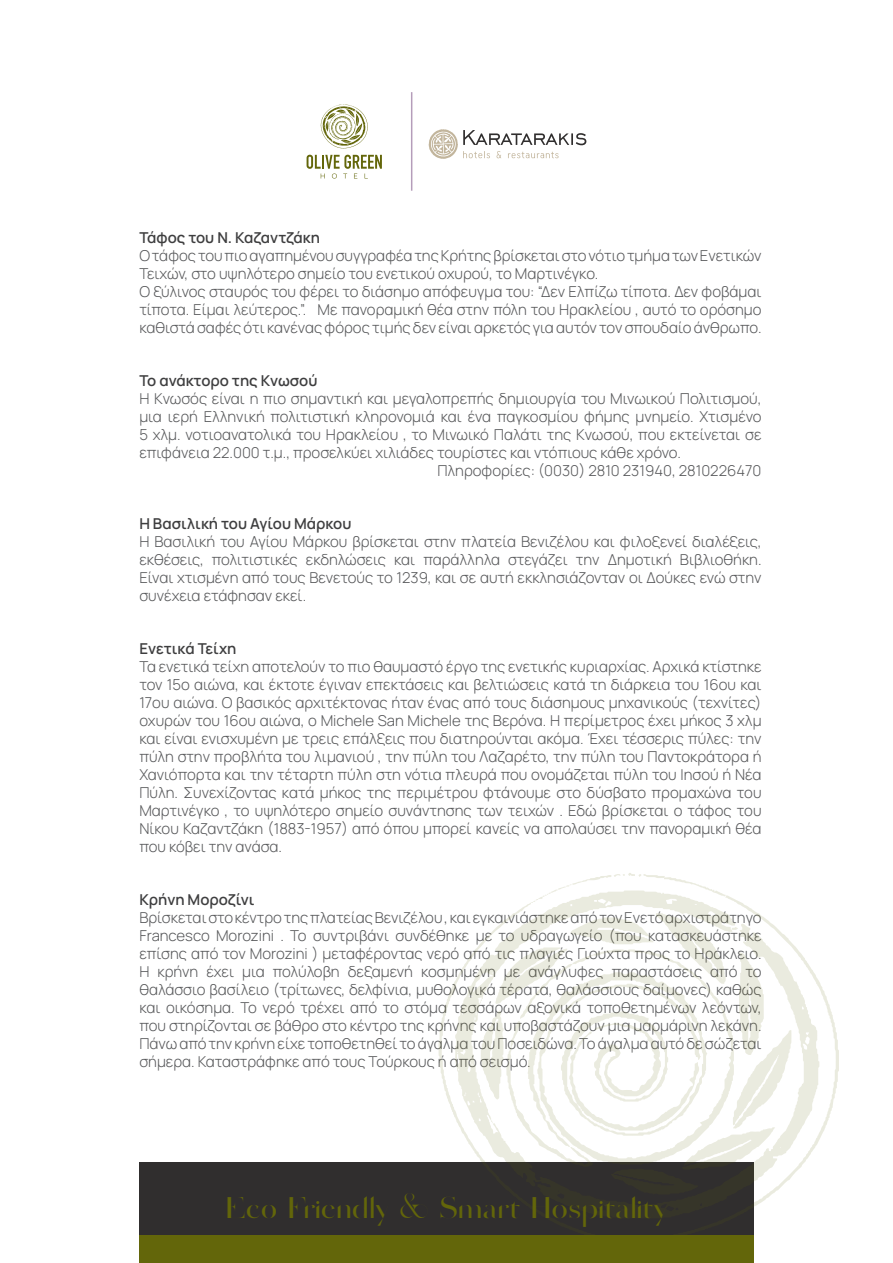
<style>
.page{position:relative;width:893px;height:1263px;background:#fff}
.page>*{position:absolute;margin:0;border:0;box-sizing:border-box;transform-origin:0 0}
.t1{font:30px "Sage";color:#63660a}
.t2{font:300 15px/18px "Manrope";color:#57585a;text-align:justify}
.t3{font:600 15px "Manrope";color:#3e3e3f}
</style>
<div class="page">
<div style="left:139px;top:1162px;width:615px;height:99px;background:#302e2e"></div>
<div style="left:139px;top:1236px;width:615px;height:27px;background:#63660a"></div>
<svg style="left:429px;top:129px;width:157px;height:30px"></svg>
<hr style="left:411px;top:92px;width:1px;height:99px;background:#b59dba">
<svg style="left:321px;top:104px;width:47px;height:45px"></svg>
<svg style="left:307px;top:155px;width:75px;height:24px"></svg>
<svg style="left:438px;top:895px;width:401px;height:341px"></svg>
<svg style="left:531px;top:873px;width:195px;height:30px"></svg>
<svg style="left:480px;top:913px;width:311px;height:281px"></svg>
<p class="t3" style="left:139px;top:227px;width:182px">Τάφος του Ν. Καζαντζάκη</p>
<p class="t2" style="left:139px;top:246px;width:624px">Ο τάφος του πιο αγαπημένου συγγραφέα της Κρήτης βρίσκεται στο νότιο τμήμα των Ενετικών<br>Τειχών, στο υψηλότερο σημείο του ενετικού οχυρού, το Μαρτινέγκο.</p>
<p class="t2" style="left:139px;top:282px;width:624px">Ο ξύλινος σταυρός του φέρει το διάσημο απόφευγμα του: “Δεν Ελπίζω τίποτα. Δεν φοβάμαι τίποτα. Είμαι λεύτερος.”. Με πανοραμική θέα στην πόλη του Ηρακλείου , αυτό το ορόσημο καθιστά σαφές ότι κανένας φόρος τιμής δεν είναι αρκετός για αυτόν τον σπουδαίο άνθρωπο.</p>
<p class="t3" style="left:139px;top:370px;width:180px">Το ανάκτορο της Κνωσού</p>
<p class="t2" style="left:139px;top:389px;width:624px">Η Κνωσός είναι η πιο σημαντική και μεγαλοπρεπής δημιουργία του Μινωικού Πολιτισμού, μια ιερή Ελληνική πολιτιστική κληρονομιά και ένα παγκοσμίου φήμης μνημείο. Χτισμένο 5 χλμ. νοτιοανατολικά του Ηρακλείου , το Μινωικό Παλάτι της Κνωσού, που εκτείνεται σε επιφάνεια 22.000 τ.μ., προσελκύει χιλιάδες τουρίστες και ντόπιους κάθε χρόνο.</p>
<p class="t2" style="left:437px;top:461px;width:325px">Πληροφορίες: (0030) 2810 231940, 2810226470</p>
<p class="t3" style="left:139px;top:513px;width:214px">Η Βασιλική του Αγίου Μάρκου</p>
<p class="t2" style="left:139px;top:532px;width:624px">Η Βασιλική του Αγίου Μάρκου βρίσκεται στην πλατεία Βενιζέλου και φιλοξενεί διαλέξεις, εκθέσεις, πολιτιστικές εκδηλώσεις και παράλληλα στεγάζει την Δημοτική Βιβλιοθήκη.<br>Είναι χτισμένη από τους Βενετούς το 1239, και σε αυτή εκκλησιάζονταν οι Δούκες ενώ στην συνέχεια ετάφησαν εκεί.</p>
<p class="t3" style="left:139px;top:638px;width:99px">Ενετικά Τείχη</p>
<p class="t2" style="left:139px;top:657px;width:624px">Τα ενετικά τείχη αποτελούν το πιο θαυμαστό έργο της ενετικής κυριαρχίας. Αρχικά κτίστηκε τον 15ο αιώνα, και έκτοτε έγιναν επεκτάσεις και βελτιώσεις κατά τη διάρκεια του 16ου και 17ου αιώνα. Ο βασικός αρχιτέκτονας ήταν ένας από τους διάσημους μηχανικούς (τεχνίτες) οχυρών του 16ου αιώνα, ο Michele San Michele της Βερόνα. Η περίμετρος έχει μήκος 3 χλμ και είναι ενισχυμένη με τρεις επάλξεις που διατηρούνται ακόμα. Έχει τέσσερις πύλες: την πύλη στην προβλήτα του λιμανιού , την πύλη του Λαζαρέτο, την πύλη του Παντοκράτορα ή Χανιόπορτα και την τέταρτη πύλη στη νότια πλευρά που ονομάζεται πύλη του Ιησού ή Νέα Πύλη. Συνεχίζοντας κατά μήκος της περιμέτρου φτάνουμε στο δύσβατο προμαχώνα του Μαρτινέγκο , το υψηλότερο σημείο συνάντησης των τειχών . Εδώ βρίσκεται ο τάφος του Νίκου Καζαντζάκη (1883-1957) από όπου μπορεί κανείς να απολαύσει την πανοραμική θέα που κόβει την ανάσα.</p>
<p class="t3" style="left:139px;top:889px;width:117px">Κρήνη Μοροζίνι</p>
<p class="t2" style="left:139px;top:908px;width:624px">Βρίσκεται στο κέντρο της πλατείας Βενιζέλου , και εγκαινιάστηκε από τον Ενετό αρχιστράτηγο Francesco Morozini . Το συντριβάνι συνδέθηκε με το υδραγωγείο (που κατασκευάστηκε επίσης από τον Morozini ) μεταφέροντας νερό από τις πλαγιές Γιούχτα προς το Ηράκλειο.<br>Η κρήνη έχει μια πολύλοβη δεξαμενή κοσμημένη με ανάγλυφες παραστάσεις από το θαλάσσιο βασίλειο (τρίτωνες, δελφίνια, μυθολογικά τέρατα, θαλάσσιους δαίμονες) καθώς και οικόσημα. Το νερό τρέχει από το στόμα τεσσάρων αξονικά τοποθετημένων λεόντων, που στηρίζονται σε βάθρο στο κέντρο της κρήνης και υποβαστάζουν μια μαρμάρινη λεκάνη.<br>Πάνω από την κρήνη είχε τοποθετηθεί το άγαλμα του Ποσειδώνα. Το άγαλμα αυτό δε σώζεται σήμερα. Καταστράφηκε από τους Τούρκους ή από σεισμό.</p>
<p class="t1" style="left:226px;top:1188px;width:443px">Eco Friendly &amp; Smart Hospitality</p>
</div>
